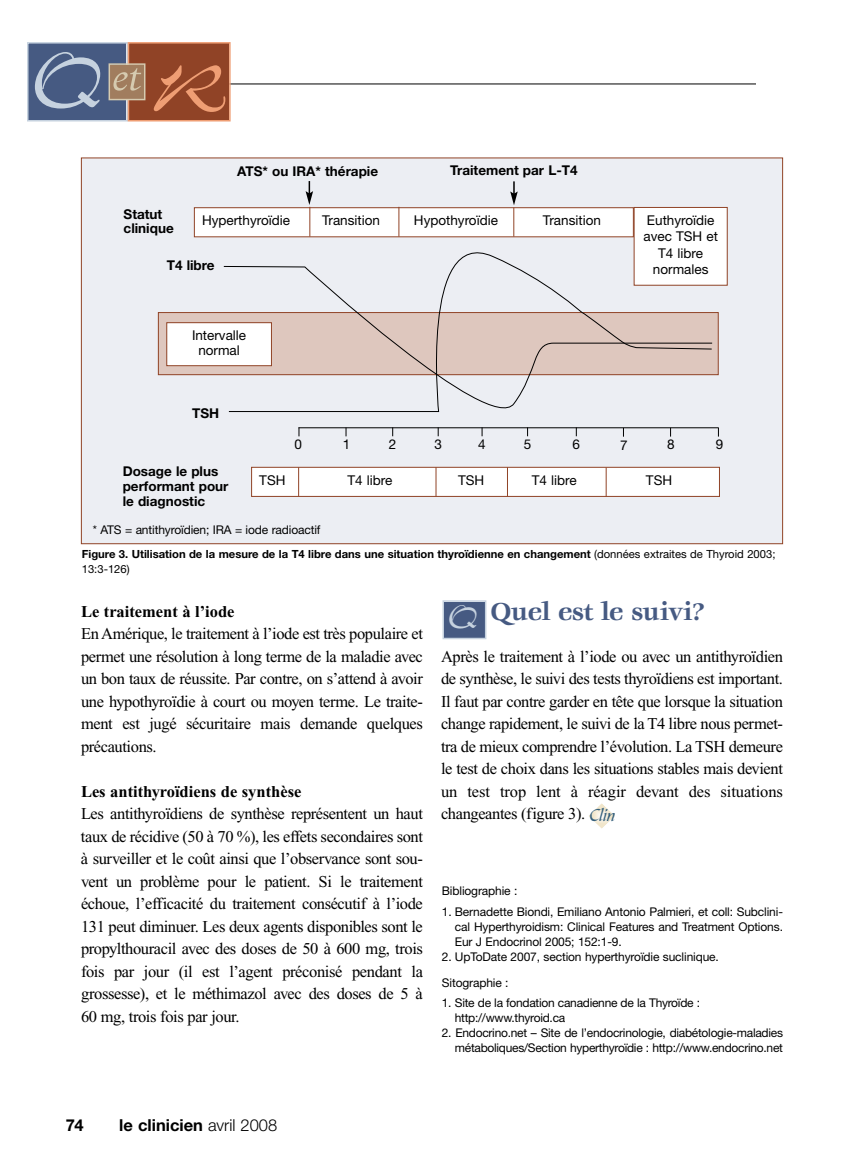
<style>
.page{position:relative;width:864px;height:1175px;background:#fff}
.page>*{position:absolute;margin:0;border:0;box-sizing:border-box;transform-origin:0 0}
.t1{font:italic 52.5px "Perpetua";color:#d6cbb0}
.t2{font:37.5px "Charme";color:#c6d2df}
.t3{font:700 27px "Veljovic";letter-spacing:-.03em;color:#465a82}
.t4{font:16.5px/22.5px "Times New Roman";letter-spacing:-.025em;color:#000;text-align:justify}
.t5{font:700 16.5px "Times New Roman";color:#000}
.t6{font:700 16.5px "Helvetica Neue";color:#000}
.t7{font:13.5px/16.5px "Helvetica Neue";color:#000;text-align:center}
.t8{font:700 13.5px/15px "Helvetica Neue";color:#000}
.t9{font:12px/15px "Helvetica Neue";letter-spacing:-.02em;color:#000}
.t10{font:700 11.25px/15px "Helvetica Neue";color:#000}
.s1{font-family:"Charme";font-style:normal;font-size:90px;color:#c6d2df}
.s2{font-family:"Charme";font-style:normal;font-size:75px;color:#ef9e74}
.s3{font-weight:400}
.s4{font-family:"Bible Script Plain";font-size:18px;color:#335e7b}
.s5{font-weight:300}
</style>
<div class="page">
<hr style="left:108px;top:84px;width:648px;height:1px;background:#000">
<div style="left:82px;top:158px;width:700px;height:385px;background:#eceef3"></div>
<div style="left:634px;top:208px;width:93px;height:77px;background:#fff"></div>
<div style="left:634px;top:207px;width:93px;height:78px;border:1px solid #904326"></div>
<div style="left:195px;top:208px;width:438px;height:29px;background:#fff"></div>
<div style="left:194px;top:207px;width:440px;height:30px;border:1px solid #904326"></div>
<svg style="left:399px;top:207px;width:1px;height:18px"></svg>
<svg style="left:306px;top:181px;width:7px;height:44px"></svg>
<svg style="left:510px;top:181px;width:8px;height:44px"></svg>
<div style="left:159px;top:313px;width:559px;height:61px;background:#dec7be"></div>
<div style="left:167px;top:323px;width:104px;height:42px;background:#fff"></div>
<div style="left:167px;top:322px;width:105px;height:44px;border:1px solid #904326"></div>
<svg style="left:223px;top:266px;width:490px;height:170px"></svg>
<svg style="left:228px;top:225px;width:484px;height:187px"></svg>
<hr style="left:298px;top:427px;width:421px;height:1px;background:#000">
<div style="left:252px;top:467px;width:467px;height:29px;background:#fff"></div>
<div style="left:251px;top:467px;width:469px;height:29px;border:1px solid #904326"></div>
<svg style="left:298px;top:467px;width:1px;height:29px"></svg>
<svg style="left:436px;top:467px;width:1px;height:29px"></svg>
<svg style="left:507px;top:467px;width:1px;height:29px"></svg>
<svg style="left:606px;top:467px;width:1px;height:29px"></svg>
<svg style="left:589px;top:803px;width:26px;height:25px"></svg>
<div style="left:444px;top:602px;width:41px;height:35px;background:#465a82"></div>
<div style="left:442px;top:600px;width:44px;height:39px;border:2px solid #c6d2df"></div>
<div style="left:28px;top:44px;width:98px;height:76px;background:#465a82"></div>
<div style="left:27px;top:42px;width:101px;height:79px;border:2px solid #c6d2df"></div>
<div style="left:129px;top:44px;width:100px;height:76px;background:#904326"></div>
<div style="left:128px;top:42px;width:103px;height:79px;border:2px solid #ef9e74"></div>
<div style="left:110px;top:65px;width:34px;height:34px;background:#a17d5e"></div>
<div style="left:109px;top:63px;width:36px;height:37px;border:2px solid #d6cbb0"></div>
<h1 class="t1" style="left:32px;top:57px;width:198px"><span class="s1">Q</span>et<span class="s2">R</span></h1>
<p class="t8" style="left:237px;top:164px;width:142px">ATS* ou IRA* thérapie</p>
<p class="t8" style="left:450px;top:164px;width:129px">Traitement par L-T4</p>
<p class="t8" style="left:124px;top:209px;width:52px;line-height:13.5px">Statut clinique</p>
<p class="t7" style="left:202px;top:213px;width:89px">Hyperthyroïdie</p>
<p class="t7" style="left:322px;top:213px;width:60px">Transition</p>
<p class="t7" style="left:414px;top:213px;width:86px">Hypothyroïdie</p>
<p class="t7" style="left:543px;top:213px;width:60px">Transition</p>
<p class="t8" style="left:167px;top:259px;width:49px">T4 libre</p>
<p class="t7" style="left:192px;top:329px;width:56px;line-height:15px">Intervalle normal</p>
<p class="t8" style="left:192px;top:407px;width:29px">TSH</p>
<p class="t7" style="left:643px;top:213px;width:76px">Euthyroïdie avec TSH et<br>T4 libre normales</p>
<p class="t8" style="left:123px;top:464px;width:107px">Dosage le plus performant pour le diagnostic</p>
<p class="t7" style="left:295px;top:437px;width:9px">0</p>
<p class="t7" style="left:343px;top:437px;width:9px">1</p>
<p class="t7" style="left:389px;top:437px;width:9px">2</p>
<p class="t7" style="left:434px;top:437px;width:9px">3</p>
<p class="t7" style="left:478px;top:437px;width:9px">4</p>
<p class="t7" style="left:524px;top:437px;width:9px">5</p>
<p class="t7" style="left:573px;top:437px;width:9px">6</p>
<p class="t7" style="left:620px;top:438px;width:9px">7</p>
<p class="t7" style="left:667px;top:437px;width:9px">8</p>
<p class="t7" style="left:716px;top:437px;width:9px">9</p>
<p class="t7" style="left:259px;top:473px;width:28px">TSH</p>
<p class="t7" style="left:348px;top:473px;width:46px">T4 libre</p>
<p class="t7" style="left:458px;top:473px;width:28px">TSH</p>
<p class="t7" style="left:532px;top:473px;width:46px">T4 libre</p>
<p class="t7" style="left:646px;top:473px;width:28px">TSH</p>
<p class="t9" style="left:93px;top:523px;width:229px">* ATS = antithyroïdien; IRA = iode radioactif</p>
<p class="t10" style="left:82px;top:547px;width:695px">Figure 3. Utilisation de la mesure de la T4 libre dans une situation thyroïdienne en changement <span class="s3">(données extraites de Thyroid 2003;<br>13:3-126)</span></p>
<p class="t5" style="left:81px;top:606px;width:155px">Le traitement à l’iode</p>
<p class="t4" style="left:81px;top:624px;width:343px">En Amérique, le traitement à l’iode est très populaire et permet une résolution à long terme de la maladie avec un bon taux de réussite. Par contre, on s’attend à avoir une hypothyroïdie à court ou moyen terme. Le traite&shy;ment est jugé sécuritaire mais demande quelques précautions.</p>
<p class="t5" style="left:81px;top:786px;width:222px">Les antithyroïdiens de synthèse</p>
<p class="t4" style="left:81px;top:804px;width:343px">Les antithyroïdiens de synthèse représentent un haut taux de récidive (50 à 70 %), les effets secondaires sont à surveiller et le coût ainsi que l’observance sont sou&shy;vent un problème pour le patient. Si le traitement échoue, l’efficacité du traitement consécutif à l’iode 131 peut diminuer. Les deux agents disponibles sont le propylthouracil avec des doses de 50 à 600 mg, trois fois par jour (il est l’agent préconisé pendant la grossesse), et le méthimazol avec des doses de 5 à 60 mg, trois fois par jour.</p>
<h3 class="t3" style="left:490px;top:601px;width:216px">Quel est le suivi?</h3>
<p class="t4" style="left:441px;top:646px;width:343px">Après le traitement à l’iode ou avec un antithyroïdien de synthèse, le suivi des tests thyroïdiens est important.<br>Il faut par contre garder en tête que lorsque la situation change rapidement, le suivi de la T4 libre nous permet&shy;tra de mieux comprendre l’évolution. La TSH demeure le test de choix dans les situations stables mais devient un test trop lent à réagir devant des situations changeantes (figure 3). <span class="s4">Clin</span></p>
<h2 class="t2" style="left:448px;top:605px;width:31px">Q</h2>
<p class="t9" style="left:442px;top:884px;width:77px">Bibliographie :</p>
<p class="t9" style="left:455px;top:905px;width:330px;text-align:justify;text-indent:-13px">1. Bernadette Biondi, Emiliano Antonio Palmieri, et coll: Subclini&shy;cal Hyperthyroidism: Clinical Features and Treatment Options.<br>Eur J Endocrinol 2005; 152:1-9.</p>
<p class="t9" style="left:442px;top:944px;width:279px;line-height:25.8px">2. UpToDate 2007, section hyperthyroïdie suclinique.<br>Sitographie :</p>
<p class="t9" style="left:455px;top:996px;width:247px;text-indent:-13px">1. Site de la fondation canadienne de la Thyroïde : http://www.thyroid.ca</p>
<p class="t9" style="left:442px;top:1026px;width:343px;text-align:right">2. Endocrino.net – Site de l’endocrinologie, diabétologie-maladies métaboliques/Section hyperthyroïdie : http://www.endocrino.net</p>
<p class="t6" style="left:66px;top:1119px;width:19px">74</p>
<p class="t6" style="left:119px;top:1119px;width:160px">le clinicien <span class="s5">avril 2008</span></p>
</div>
